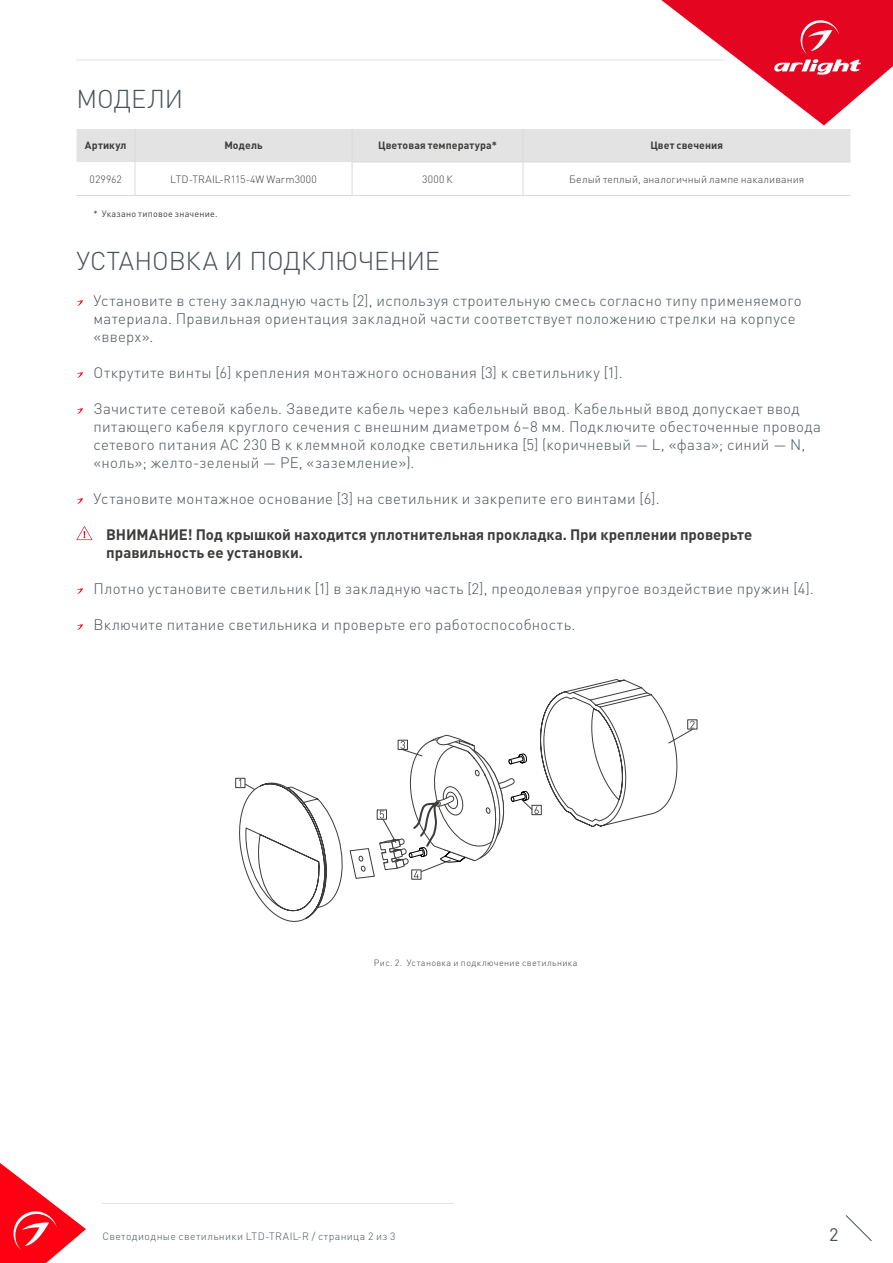
<style>
.page{position:relative;width:893px;height:1263px;background:#fff}
.page>*{position:absolute;margin:0;border:0;box-sizing:border-box;transform-origin:0 0}
.t1{font:300 25.5px "DIN Pro";letter-spacing:-.005em;color:#485156}
.t2{font:18px "DIN Pro";color:#485156}
.t3{font:300 15px/18px "DIN Pro";letter-spacing:.02em;color:#485156}
.t4{font:700 15px/18px "DIN Pro";color:#3c3c3b}
.t5{font:300 10.5px "DIN Pro";letter-spacing:.01em;color:#3c3c3b}
.t6{font:300 10.5px "DIN Pro";letter-spacing:.04em;color:#485156}
.t7{font:700 10.5px "DIN Pro";letter-spacing:.01em;color:#3c3c3b}
.t8{font:300 9px "DIN Pro";letter-spacing:.04em;color:#3c3c3b}
.t9{font:9px "DIN Pro";letter-spacing:.025em;color:#3c3c3b}
</style>
<div class="page">
<hr style="left:76px;top:60px;width:648px;height:1px;background:#e3e3e3">
<svg style="left:845px;top:1215px;width:27px;height:26px"></svg>
<hr style="left:102px;top:1203px;width:352px;height:1px;background:#e3e3e3">
<hr style="left:135px;top:162px;width:1px;height:33px;background:#dadada">
<hr style="left:77px;top:195px;width:58px;height:1px;background:#dadada">
<hr style="left:135px;top:195px;width:217px;height:1px;background:#dadada">
<hr style="left:352px;top:195px;width:171px;height:1px;background:#dadada">
<hr style="left:523px;top:195px;width:327px;height:1px;background:#dadada">
<hr style="left:352px;top:162px;width:171px;height:1px;background:#dadada">
<hr style="left:352px;top:162px;width:1px;height:33px;background:#dadada">
<hr style="left:523px;top:162px;width:327px;height:1px;background:#dadada">
<hr style="left:523px;top:162px;width:1px;height:33px;background:#dadada">
<svg style="left:77px;top:300px;width:6px;height:6px"></svg>
<svg style="left:77px;top:372px;width:6px;height:6px"></svg>
<svg style="left:77px;top:408px;width:6px;height:6px"></svg>
<svg style="left:77px;top:498px;width:6px;height:6px"></svg>
<svg style="left:77px;top:588px;width:6px;height:6px"></svg>
<svg style="left:77px;top:624px;width:6px;height:6px"></svg>
<svg style="left:77px;top:526px;width:15px;height:14px"></svg>
<svg style="left:235px;top:679px;width:442px;height:243px"></svg>
<svg style="left:239px;top:779px;width:16px;height:11px"></svg>
<div style="left:235px;top:778px;width:10px;height:10px;border:1px solid #3c3c3b"></div>
<svg style="left:668px;top:721px;width:26px;height:23px"></svg>
<div style="left:687px;top:720px;width:10px;height:9px;border:1px solid #3c3c3b"></div>
<svg style="left:349px;top:735px;width:190px;height:144px"></svg>
<div style="left:532px;top:805px;width:9px;height:10px;border:1px solid #3c3c3b"></div>
<svg style="left:77px;top:0;width:816px;height:162px"></svg>
<svg style="left:0;top:1163px;width:86px;height:100px"></svg>
<h1 class="t1" style="left:77px;top:81px;width:108px">МОДЕЛИ</h1>
<p class="t7" style="left:85px;top:138px;width:43px">Артикул</p>
<p class="t7" style="left:224px;top:138px;width:40px">Модель</p>
<p class="t7" style="left:378px;top:138px;width:120px">Цветовая температура*</p>
<p class="t7" style="left:650px;top:138px;width:74px">Цвет свечения</p>
<p class="t5" style="left:89px;top:172px;width:34px">029962</p>
<p class="t5" style="left:170px;top:172px;width:148px">LTD-TRAIL-R115-4W Warm3000</p>
<p class="t5" style="left:422px;top:172px;width:32px">3000 К</p>
<p class="t5" style="left:569px;top:172px;width:237px">Белый теплый, аналогичный лампе накаливания</p>
<p class="t9" style="left:94px;top:208px;width:125px">* Указано типовое значение.</p>
<h1 class="t1" style="left:77px;top:243px;width:365px">УСТАНОВКА И ПОДКЛЮЧЕНИЕ</h1>
<p class="t3" style="left:94px;top:291px;width:710px">Установите в стену закладную часть [2], используя строительную смесь согласно типу применяемого материала. Правильная ориентация закладной части соответствует положению стрелки на корпусе «вверх».</p>
<p class="t3" style="left:94px;top:363px;width:531px">Открутите винты [6] крепления монтажного основания [3] к светильнику [1].</p>
<p class="t3" style="left:94px;top:399px;width:729px">Зачистите сетевой кабель. Заведите кабель через кабельный ввод. Кабельный ввод допускает ввод питающего кабеля круглого сечения с внешним диаметром 6–8 мм. Подключите обесточенные провода сетевого питания AC 230 В к клеммной колодке светильника [5] (коричневый — L, «фаза»; синий — N, «ноль»; желто-зеленый — РЕ, «заземление»).</p>
<p class="t3" style="left:94px;top:489px;width:568px">Установите монтажное основание [3] на светильник и закрепите его винтами [6].</p>
<p class="t4" style="left:106px;top:525px;width:648px">ВНИМАНИЕ! Под крышкой находится уплотнительная прокладка. При креплении проверьте правильность ее установки.</p>
<p class="t3" style="left:94px;top:579px;width:722px">Плотно установите светильник [1] в закладную часть [2], преодолевая упругое воздействие пружин [4].</p>
<p class="t3" style="left:94px;top:615px;width:483px">Включите питание светильника и проверьте его работоспособность.</p>
<p class="t8" style="left:374px;top:957px;width:205px">Рис. 2. Установка и подключение светильника</p>
<p class="t6" style="left:102px;top:1229px;width:295px">Светодиодные светильники LTD-TRAIL-R / страница 2 из 3</p>
<p class="t2" style="left:829px;top:1222px;width:11px">2</p>
</div>
